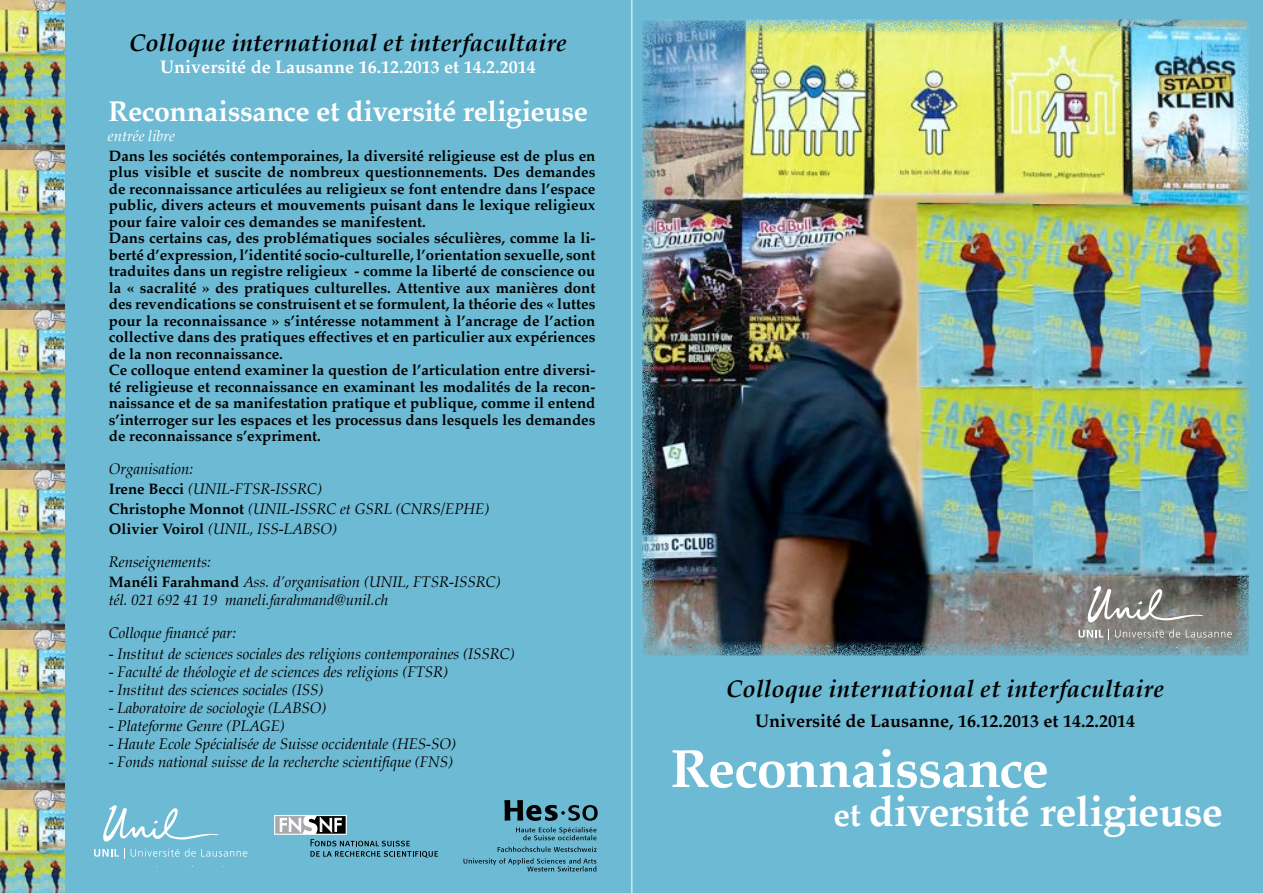
<style>
.page{position:relative;width:1263px;height:893px;background:#6dbad4}
.page>*{position:absolute;margin:0;border:0;box-sizing:border-box;transform-origin:0 0}
.t1{font:700 54px "Palatino";letter-spacing:-.015em;color:#fff}
.t2{font:700 42px "Palatino";letter-spacing:-.015em;color:#fff}
.t3{font:700 28.5px "Palatino";letter-spacing:-.015em;color:#fff}
.t4{font:italic 700 24px "Palatino";letter-spacing:.01em;color:#000101}
.t5{font:italic 700 24px "Palatino";letter-spacing:.01em;color:#000001}
.t6{font:700 18px "Palatino";color:#000}
.t7{font:700 18px "Palatino";color:#fff}
.t8{font:700 15px/16.5px "Palatino";color:#000}
.t9{font:italic 15px/19.8px "Palatino";color:#000}
.t10{font:italic 15px "Palatino";color:#fff}
.s1{font-weight:700;font-style:normal}
.s2{font-size:33px}
</style>
<div class="page">
<img style="left:642px;top:20px;width:606px;height:635px">
<svg style="left:1078px;top:586px;width:154px;height:54px;background:#888883"></svg>
<img style="left:0;top:0;width:65px;height:893px">
<hr style="left:631px;top:0;width:1px;height:893px;background:#fff">
<svg style="left:94px;top:805px;width:153px;height:54px"></svg>
<svg style="left:274px;top:815px;width:73px;height:20px"></svg>
<svg style="left:275px;top:816px;width:163px;height:42px"></svg>
<svg style="left:516px;top:827px;width:80px;height:13px"></svg>
<svg style="left:498px;top:846px;width:99px;height:6px"></svg>
<svg style="left:504px;top:800px;width:94px;height:21px"></svg>
<svg style="left:463px;top:858px;width:133px;height:13px"></svg>
<h3 class="t5" style="left:129px;top:23px;width:439px">Colloque international et interfacultaire</h3>
<p class="t7" style="left:160px;top:52px;width:377px">Université de Lausanne 16.12.2013 et 14.2.2014</p>
<h3 class="t3" style="left:108px;top:87px;width:481px">Reconnaissance et diversité religieuse</h3>
<p class="t10" style="left:108px;top:123px;width:69px">entrée libre</p>
<p class="t8" style="left:109px;top:147px;width:488px">Dans les sociétés contemporaines, la diversité religieuse est de plus en plus visible et suscite de nombreux questionnements. Des demandes de reconnaissance articulées au religieux se font entendre dans l’espace public, divers acteurs et mouvements puisant dans le lexique religieux pour faire valoir ces demandes se manifestent.<br>Dans certains cas, des problématiques sociales séculières, comme la li&shy;berté d’expression, l’identité socio-culturelle, l’orientation sexuelle, sont traduites dans un registre religieux - comme la liberté de conscience ou la « sacralité » des pratiques culturelles. Attentive aux manières dont des revendications se construisent et se formulent, la théorie des « luttes pour la reconnaissance » s’intéresse notamment à l’ancrage de l’action collective dans des pratiques effectives et en particulier aux expériences de la non reconnaissance.<br>Ce colloque entend examiner la question de l’articulation entre diversi&shy;té religieuse et reconnaissance en examinant les modalités de la recon&shy;naissance et de sa manifestation pratique et publique, comme il entend s’interroger sur les espaces et les processus dans lesquels les demandes de reconnaissance s’expriment.</p>
<p class="t9" style="left:109px;top:459px;width:382px">Organisation:<br><span class="s1">Irene Becci</span> (UNIL-FTSR-ISSRC)<br><span class="s1">Christophe Monnot</span> (UNIL-ISSRC et GSRL (CNRS/EPHE)<br><span class="s1">Olivier Voirol</span> (UNIL, ISS-LABSO)</p>
<p class="t9" style="left:109px;top:552px;width:393px">Renseignements:<br><span class="s1">Manéli Farahmand</span> Ass. d’organisation (UNIL, FTSR-ISSRC)</p>
<p class="t9" style="left:109px;top:589px;width:281px">tél. 021 692 41 19 maneli.farahmand@unil.ch</p>
<p class="t9" style="left:109px;top:622px;width:129px">Colloque financé par:</p>
<p class="t9" style="left:109px;top:643px;width:407px">- Institut de sciences sociales des religions contemporaines (ISSRC)</p>
<p class="t9" style="left:109px;top:661px;width:341px">- Faculté de théologie et de sciences des religions (FTSR)</p>
<p class="t9" style="left:109px;top:679px;width:216px">- Institut des sciences sociales (ISS)</p>
<p class="t9" style="left:109px;top:697px;width:219px">- Laboratoire de sociologie (LABSO)</p>
<p class="t9" style="left:109px;top:715px;width:177px">- Plateforme Genre (PLAGE)</p>
<p class="t9" style="left:109px;top:733px;width:349px">- Haute Ecole Spécialisée de Suisse occidentale (HES-SO)</p>
<p class="t9" style="left:109px;top:751px;width:346px">- Fonds national suisse de la recherche scientifique (FNS)</p>
<h3 class="t4" style="left:726px;top:669px;width:439px">Colloque international et interfacultaire</h3>
<p class="t6" style="left:755px;top:706px;width:381px">Université de Lausanne, 16.12.2013 et 14.2.2014</p>
<h1 class="t1" style="left:670px;top:723px;width:380px">Reconnaissance</h1>
<h2 class="t2" style="left:834px;top:776px;width:391px"><span class="s2">et</span> diversité religieuse</h2>
</div>
